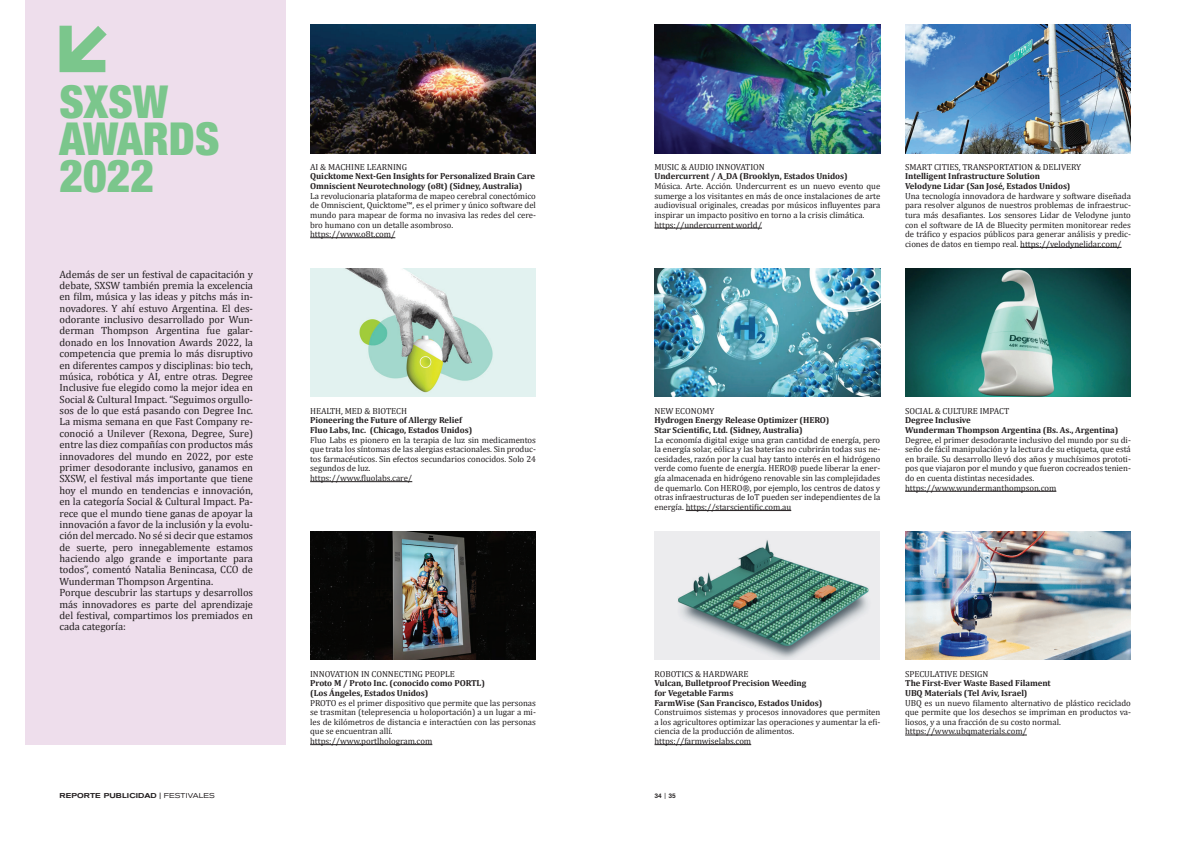
<style>
.page{position:relative;width:1191px;height:844px;background:#fff}
.page>*{position:absolute;margin:0;border:0;box-sizing:border-box;transform-origin:0 0}
.t1{font:900 condensed 45.5px/36.8px "Helvetica Neue LT Std";color:#7bc68c}
.t2{font:10.5px/11.4px "Cambria";letter-spacing:-.005em;color:#231f20}
.t3{font:8.75px/9.6px "Cambria";letter-spacing:-.005em;color:#231f20}
.t4{font:700 8.75px/9.6px "Cambria";letter-spacing:-.005em;color:#231f20}
.t5{font:500 expanded 7px "Akzidenz Grotesk BQ";letter-spacing:.02em;color:#231f20}
.t6{font:500 6.56px "Akzidenz Grotesk BQ";color:#231f20}
.s1{font-weight:400}
</style>
<div class="page">
<div style="left:25px;top:0;width:260px;height:744px;background:#eedeec"></div>
<svg style="left:60px;top:26px;width:47px;height:46px"></svg>
<hr style="left:310px;top:237px;width:85px;height:1px;background:#231f20">
<hr style="left:310px;top:481px;width:102px;height:1px;background:#231f20">
<hr style="left:310px;top:744px;width:122px;height:1px;background:#231f20">
<img style="left:310px;top:25px;width:226px;height:128px">
<img style="left:310px;top:269px;width:226px;height:128px">
<img style="left:310px;top:531px;width:226px;height:128px">
<hr style="left:654px;top:228px;width:108px;height:1px;background:#231f20">
<hr style="left:1020px;top:247px;width:101px;height:1px;background:#231f20">
<hr style="left:686px;top:510px;width:105px;height:1px;background:#231f20">
<hr style="left:905px;top:491px;width:151px;height:1px;background:#231f20">
<hr style="left:654px;top:744px;width:97px;height:1px;background:#231f20">
<hr style="left:905px;top:734px;width:122px;height:1px;background:#231f20">
<img style="left:654px;top:25px;width:226px;height:128px">
<img style="left:905px;top:25px;width:226px;height:128px">
<img style="left:654px;top:269px;width:226px;height:128px">
<img style="left:905px;top:269px;width:226px;height:128px">
<img style="left:905px;top:531px;width:226px;height:128px">
<svg style="left:654px;top:531px;width:226px;height:128px;background:#aec2be"></svg>
<h1 class="t1" style="left:60px;top:83px;width:161px">SXSW<br>AWARDS<br>2022</h1>
<p class="t2" style="left:60px;top:268px;width:195px">Además de ser un festival de capacitación y debate, SXSW también premia la excelencia en film, música y las ideas y pitchs más in&shy;novadores. Y ahí estuvo Argentina. El des&shy;odorante inclusivo desarrollado por Wun&shy;derman Thompson Argentina fue galar&shy;donado en los Innovation Awards 2022, la competencia que premia lo más disruptivo en diferentes campos y disciplinas: bio tech, música, robótica y AI, entre otras. Degree Inclusive fue elegido como la mejor idea en Social &amp; Cultural Impact. “Seguimos orgullo&shy;sos de lo que está pasando con Degree Inc.<br>La misma semana en que Fast Company re&shy;conoció a Unilever (Rexona, Degree, Sure) entre las diez compañías con productos más innovadores del mundo en 2022, por este primer desodorante inclusivo, ganamos en SXSW, el festival más importante que tiene hoy el mundo en tendencias e innovación, en la categoría Social &amp; Cultural Impact. Pa&shy;rece que el mundo tiene ganas de apoyar la innovación a favor de la inclusión y la evolu&shy;ción del mercado. No sé si decir que estamos de suerte, pero innegablemente estamos haciendo algo grande e importante para todos”, comentó Natalia Benincasa, CCO de Wunderman Thompson Argentina.<br>Porque descubrir las startups y desarrollos más innovadores es parte del aprendizaje del festival, compartimos los premiados en cada categoría:</p>
<p class="t3" style="left:310px;top:162px;width:98px">AI &amp; MACHINE LEARNING</p>
<p class="t4" style="left:310px;top:171px;width:227px">Quicktome Next-Gen Insights for Personalized Brain Care<br>Omniscient Neurotechnology (o8t) (Sidney, Australia)</p>
<p class="t3" style="left:310px;top:191px;width:227px">La revolucionaria plataforma de mapeo cerebral conectómico de Omniscient, Quicktome™, es el primer y único software del mundo para mapear de forma no invasiva las redes del cere&shy;bro humano con un detalle asombroso. https://www.o8t.com/</p>
<p class="t3" style="left:310px;top:406px;width:98px">HEALTH, MED &amp; BIOTECH</p>
<p class="t4" style="left:310px;top:415px;width:164px">Pioneering the Future of Allergy Relief<br>Fluo Labs, Inc. (Chicago, Estados Unidos)</p>
<p class="t3" style="left:310px;top:434px;width:227px">Fluo Labs es pionero en la terapia de luz sin medicamentos que trata los síntomas de las alergias estacionales. Sin produc&shy;tos farmacéuticos. Sin efectos secundarios conocidos. Solo 24 segundos de luz.<br>https://www.fluolabs.care/</p>
<p class="t3" style="left:310px;top:668px;width:146px">INNOVATION IN CONNECTING PEOPLE</p>
<p class="t4" style="left:310px;top:678px;width:176px">Proto M / Proto Inc. (conocido como PORTL) (Los Ángeles, Estados Unidos)</p>
<p class="t3" style="left:310px;top:697px;width:227px">PROTO es el primer dispositivo que permite que las personas se trasmitan (telepresencia u holoportación) a un lugar a mi&shy;les de kilómetros de distancia e interactúen con las personas que se encuentran allí.<br>https://www.portlhologram.com</p>
<p class="t3" style="left:654px;top:162px;width:112px">MUSIC &amp; AUDIO INNOVATION</p>
<p class="t4" style="left:654px;top:171px;width:195px">Undercurrent / A_DA (Brooklyn, Estados Unidos)</p>
<p class="t3" style="left:654px;top:181px;width:227px">Música. Arte. Acción. Undercurrent es un nuevo evento que sumerge a los visitantes en más de once instalaciones de arte audiovisual originales, creadas por músicos influyentes para inspirar un impacto positivo en torno a la crisis climática. https://undercurrent.world/</p>
<p class="t3" style="left:654px;top:406px;width:61px">NEW ECONOMY</p>
<p class="t4" style="left:654px;top:415px;width:176px">Hydrogen Energy Release Optimizer (HERO)<br>Star Scientific, Ltd. (Sidney, Australia)</p>
<p class="t3" style="left:654px;top:434px;width:227px;text-align:justify">La economía digital exige una gran cantidad de energía, pero la energía solar, eólica y las baterías no cubrirán todas sus ne&shy;cesidades, razón por la cual hay tanto interés en el hidrógeno verde como fuente de energía. HERO® puede liberar la ener&shy;gía almacenada en hidrógeno renovable sin las complejidades de quemarlo. Con HERO®, por ejemplo, los centros de datos y otras infraestructuras de IoT pueden ser independientes de la energía. https://starscientific.com.au</p>
<p class="t3" style="left:654px;top:668px;width:96px">ROBOTICS &amp; HARDWARE</p>
<p class="t4" style="left:654px;top:678px;width:169px">Vulcan, Bulletproof Precision Weeding<br>for Vegetable Farms<br>FarmWise (San Francisco, Estados Unidos)</p>
<p class="t3" style="left:654px;top:707px;width:227px">Construimos sistemas y procesos innovadores que permiten a los agricultores optimizar las operaciones y aumentar la efi&shy;ciencia de la producción de alimentos. https://farmwiselabs.com</p>
<p class="t5" style="left:60px;top:791px;width:157px">REPORTE PUBLICIDAD <span class="s1">| FESTIVALES</span></p>
<p class="t6" style="left:654px;top:791px;width:23px">34 <span class="s1">|</span> 35</p>
<p class="t3" style="left:905px;top:162px;width:177px">SMART CITIES, TRANSPORTATION &amp; DELIVERY</p>
<p class="t4" style="left:905px;top:171px;width:167px">Intelligent Infrastructure Solution<br>Velodyne Lidar (San José, Estados Unidos)</p>
<p class="t3" style="left:905px;top:191px;width:227px;text-align:justify">Una tecnología innovadora de hardware y software diseñada para resolver algunos de nuestros problemas de infraestruc&shy;tura más desafiantes. Los sensores Lidar de Velodyne junto con el software de IA de Bluecity permiten monitorear redes de tráfico y espacios públicos para generar análisis y predic&shy;ciones de datos en tiempo real. https://velodynelidar.com/</p>
<p class="t3" style="left:905px;top:406px;width:106px">SOCIAL &amp; CULTURE IMPACT</p>
<p class="t4" style="left:905px;top:415px;width:215px">Degree Inclusive<br>Wunderman Thompson Argentina (Bs. As., Argentina)</p>
<p class="t3" style="left:905px;top:434px;width:227px">Degree, el primer desodorante inclusivo del mundo por su di&shy;seño de fácil manipulación y la lectura de su etiqueta, que está en braile. Su desarrollo llevó dos años y muchísimos prototi&shy;pos que viajaron por el mundo y que fueron cocreados tenien&shy;do en cuenta distintas necesidades. https://www.wundermanthompson.com</p>
<p class="t3" style="left:905px;top:668px;width:85px">SPECULATIVE DESIGN</p>
<p class="t4" style="left:905px;top:678px;width:147px">The First-Ever Waste Based Filament<br>UBQ Materials (Tel Aviv, Israel)</p>
<p class="t3" style="left:905px;top:697px;width:227px">UBQ es un nuevo filamento alternativo de plástico reciclado que permite que los desechos se impriman en productos va&shy;liosos, y a una fracción de su costo normal. https://www.ubqmaterials.com/</p>
</div>
